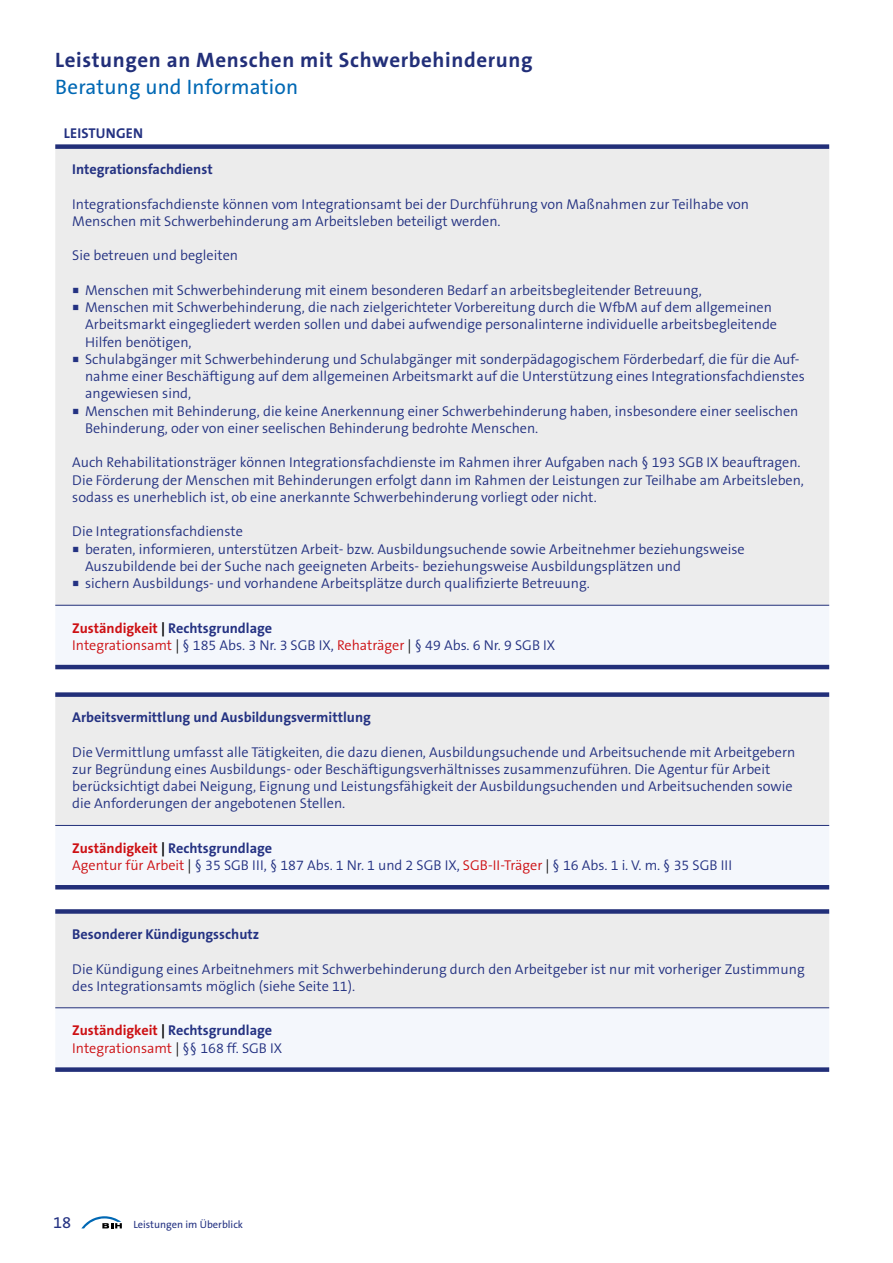
<style>
.page{position:relative;width:893px;height:1263px;background:#fff}
.page>*{position:absolute;margin:0;border:0;box-sizing:border-box;transform-origin:0 0}
.t1{font:700 21px "The Sans B W7";letter-spacing:.03em;color:#222f79}
.t2{font:21px "The Sans B W5 Plain";letter-spacing:.01em;color:#0068b4}
.t3{font:16.5px "The Sans B W5 Plain";color:#243282}
.Tabellentext_linksbü{font:300 14.25px/17.2px "The Sans B W4";color:#243282}
.Tabellentext_linksbü-2{font:700 14.25px "The Sans B W7";color:#243282}
.Tabellentext_linksbü-3{font:300 14.25px "The Sans B W4";color:#cd1013}
.t4{font:10.5px "The Sans B W5 Plain";color:#243282}
.s1{font-family:"Minion Pro";font-weight:400;font-size:18px}
.s2{color:#cd1013}
.s3{color:#000}
.s4{color:#243282}
</style>
<div class="page">
<svg style="left:81px;top:1216px;width:41px;height:12px"></svg>
<div style="left:55px;top:149px;width:774px;height:456px;background:#ececec"></div>
<svg style="left:55px;top:606px;width:774px;height:461px;fill:#ececec"></svg>
<div style="left:55px;top:144px;width:774px;height:5px;background:#222f79"></div>
<hr style="left:55px;top:665px;width:774px;height:4px;background:#222f79">
<div style="left:55px;top:692px;width:774px;height:5px;background:#222f79"></div>
<hr style="left:55px;top:885px;width:774px;height:4px;background:#222f79">
<div style="left:55px;top:909px;width:774px;height:5px;background:#222f79"></div>
<div style="left:55px;top:1067px;width:774px;height:5px;background:#222f79"></div>
<hr style="left:55px;top:825px;width:774px;height:1px;background:#222f79">
<hr style="left:55px;top:1007px;width:774px;height:1px;background:#222f79">
<hr style="left:55px;top:605px;width:774px;height:1px;background:#222f79">
<h1 class="t1" style="left:55px;top:46px;width:479px">Leistungen an Menschen mit Schwerbehinderung</h1>
<h1 class="t2" style="left:55px;top:73px;width:244px">Beratung und Information</h1>
<p class="Tabellentext_linksbü-2" style="left:64px;top:124px;width:81px">LEISTUNGEN</p>
<p class="Tabellentext_linksbü-2" style="left:72px;top:160px;width:142px">Integrationsfachdienst</p>
<p class="Tabellentext_linksbü" style="left:72px;top:195px;width:678px">Integrationsfachdienste können vom Integrationsamt bei der Durchführung von Maßnahmen zur Teilhabe von<br>Menschen mit Schwerbehinderung am Arbeitsleben beteiligt werden.</p>
<p class="Tabellentext_linksbü" style="left:72px;top:247px;width:167px">Sie betreuen und begleiten</p>
<p class="Tabellentext_linksbü" style="left:72px;top:282px;width:631px"><span class="s1">■</span> Menschen mit Schwerbehinderung mit einem besonderen Bedarf an arbeitsbegleitender Betreuung,</p>
<p class="Tabellentext_linksbü" style="left:85px;top:299px;width:694px;text-indent:-13px"><span class="s1">■</span> Menschen mit Schwerbehinderung, die nach zielgerichteter Vorbereitung durch die WfbM auf dem allgemeinen<br>Arbeitsmarkt eingegliedert werden sollen und dabei aufwendige personalinterne individuelle arbeitsbegleitende<br>Hilfen benötigen,</p>
<p class="Tabellentext_linksbü" style="left:85px;top:351px;width:721px;text-indent:-13px"><span class="s1">■</span> Schulabgänger mit Schwerbehinderung und Schulabgänger mit sonderpädagogischem Förderbedarf, die für die Auf&shy;nahme einer Beschäftigung auf dem allgemeinen Arbeitsmarkt auf die Unterstützung eines Integrationsfachdienstes angewiesen sind,</p>
<p class="Tabellentext_linksbü" style="left:85px;top:402px;width:715px;text-indent:-13px"><span class="s1">■</span> Menschen mit Behinderung, die keine Anerkennung einer Schwerbehinderung haben, insbesondere einer seelischen<br>Behinderung, oder von einer seelischen Behinderung bedrohte Menschen.</p>
<p class="Tabellentext_linksbü" style="left:72px;top:454px;width:733px">Auch Rehabilitationsträger können Integrationsfachdienste im Rahmen ihrer Aufgaben nach § 193 SGB IX beauftragen.<br>Die Förderung der Menschen mit Behinderungen erfolgt dann im Rahmen der Leistungen zur Teilhabe am Arbeitsleben, sodass es unerheblich ist, ob eine anerkannte Schwerbehinderung vorliegt oder nicht.</p>
<p class="Tabellentext_linksbü" style="left:72px;top:523px;width:172px">Die Integrationsfachdienste</p>
<p class="Tabellentext_linksbü" style="left:85px;top:540px;width:661px;text-indent:-13px"><span class="s1">■</span> beraten, informieren, unterstützen Arbeit- bzw. Ausbildungsuchende sowie Arbeitnehmer beziehungsweise<br>Auszubildende bei der Suche nach geeigneten Arbeits- beziehungsweise Ausbildungsplätzen und</p>
<p class="Tabellentext_linksbü" style="left:72px;top:575px;width:519px"><span class="s1">■</span> sichern Ausbildungs- und vorhandene Arbeitsplätze durch qualifizierte Betreuung.</p>
<p class="Tabellentext_linksbü-2" style="left:72px;top:619px;width:201px"><span class="s2">Zuständigkeit</span> <span class="s3">|</span> Rechtsgrundlage</p>
<p class="Tabellentext_linksbü" style="left:72px;top:637px;width:484px"><span class="s2">Integrationsamt</span> <span class="s3">|</span> § 185 Abs. 3 Nr. 3 SGB IX, <span class="s2">Rehaträger</span> <span class="s3">|</span> § 49 Abs. 6 Nr. 9 SGB IX</p>
<p class="Tabellentext_linksbü-2" style="left:72px;top:708px;width:300px">Arbeitsvermittlung und Ausbildungsvermittlung</p>
<p class="Tabellentext_linksbü" style="left:72px;top:743px;width:725px">Die Vermittlung umfasst alle Tätigkeiten, die dazu dienen, Ausbildungsuchende und Arbeitsuchende mit Arbeitgebern zur Begründung eines Ausbildungs- oder Beschäftigungsverhältnisses zusammenzuführen. Die Agentur für Arbeit berücksichtigt dabei Neigung, Eignung und Leistungsfähigkeit der Ausbildungsuchenden und Arbeitsuchenden sowie die Anforderungen der angebotenen Stellen.</p>
<p class="Tabellentext_linksbü-2" style="left:72px;top:839px;width:201px"><span class="s2">Zuständigkeit</span> <span class="s3">|</span> Rechtsgrundlage</p>
<p class="Tabellentext_linksbü" style="left:72px;top:857px;width:661px"><span class="s2">Agentur für Arbeit</span> <span class="s3">|</span> § 35 SGB III, § 187 Abs. 1 Nr. 1 und 2 SGB IX, <span class="s2">SGB-II-Träger</span> <span class="s3">|</span> § 16 Abs. 1 i. V. m. § 35 SGB III</p>
<p class="Tabellentext_linksbü-2" style="left:72px;top:925px;width:188px">Besonderer Kündigungsschutz</p>
<p class="Tabellentext_linksbü" style="left:72px;top:960px;width:734px">Die Kündigung eines Arbeitnehmers mit Schwerbehinderung durch den Arbeitgeber ist nur mit vorheriger Zustimmung des Integrationsamts möglich (siehe Seite 11).</p>
<p class="Tabellentext_linksbü-2" style="left:72px;top:1021px;width:201px"><span class="s2">Zuständigkeit</span> <span class="s3">|</span> Rechtsgrundlage</p>
<p class="Tabellentext_linksbü-3" style="left:72px;top:1039px;width:211px">Integrationsamt <span class="s3">|</span> <span class="s4">§§ 168 ff. SGB IX</span></p>
<p class="t3" style="left:53px;top:1212px;width:20px">18</p>
<p class="t4" style="left:133px;top:1218px;width:111px">Leistungen im Überblick</p>
</div>
